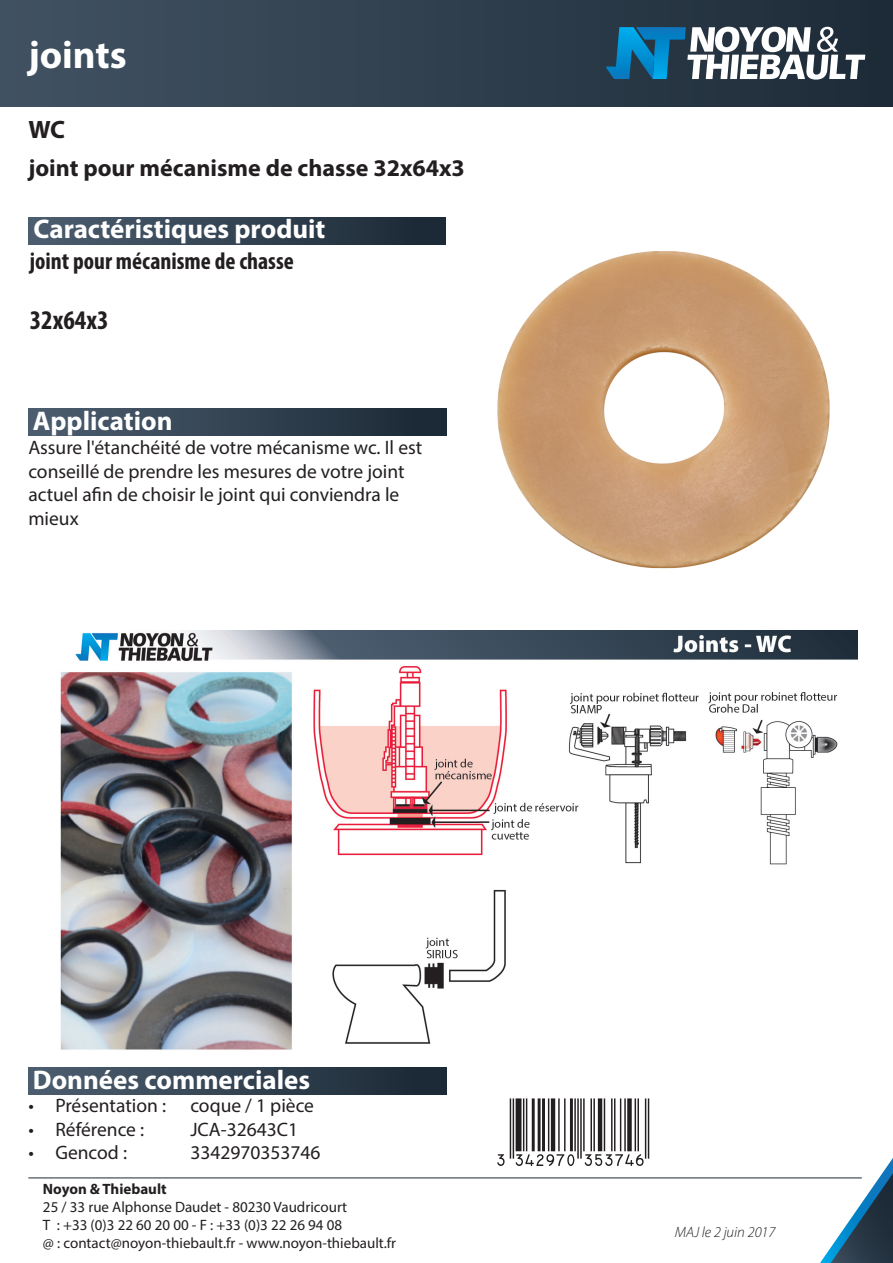
<style>
.page{position:relative;width:893px;height:1263px;background:#fff}
.page>*{position:absolute;margin:0;border:0;box-sizing:border-box;transform-origin:0 0}
.t1{font:700 39px "Myriad Pro";color:#fff}
.t2{font:700 27px "Myriad Pro";color:#fff}
.t3{font:700 condensed 27px "Myriad Pro";color:#231f20}
.t4{font:700 25.2px "Myriad Pro";color:#231f20}
.t5{font:700 24px "Myriad Pro";color:#231f20}
.t6{font:700 condensed 24px "Myriad Pro";color:#231f20}
.t7{font:19.5px/23.4px "Myriad Pro";color:#231f20}
.t8{font:15px/18px "Myriad Pro";color:#231f20}
.t9{font:italic 300 15px "Myriad Pro";color:#231f20}
.s1{font-weight:700}
</style>
<div class="page">
<hr style="left:28px;top:1177px;width:834px;height:1px;background:#1c2936">
<div style="left:28px;top:218px;width:417px;height:26px;background:linear-gradient(to right,#4c5e70,#1a2834)"></div>
<div style="left:0;top:0;width:893px;height:106px;background:linear-gradient(to right,#415262,#1e2c38)"></div>
<svg style="left:606px;top:27px;width:259px;height:53px"></svg>
<svg style="left:820px;top:1158px;width:73px;height:105px"></svg>
<img style="left:497px;top:251px;width:333px;height:318px">
<img style="left:60px;top:630px;width:797px;height:420px">
<div style="left:28px;top:408px;width:418px;height:27px;background:linear-gradient(to right,#4c5e70,#1b2834)"></div>
<div style="left:28px;top:1067px;width:418px;height:27px;background:linear-gradient(to right,#4c5e70,#1b2834)"></div>
<p class="t1" style="left:28px;top:30px;width:100px">joints</p>
<p class="t4" style="left:28px;top:113px;width:38px">wc</p>
<p class="t5" style="left:28px;top:153px;width:438px">joint pour mécanisme de chasse 32x64x3</p>
<p class="t2" style="left:34px;top:212px;width:293px">Caractéristiques produit</p>
<p class="t6" style="left:30px;top:246px;width:266px">joint pour mécanisme de chasse</p>
<p class="t3" style="left:30px;top:303px;width:80px">32x64x3</p>
<p class="t2" style="left:33px;top:403px;width:141px">Application</p>
<p class="t7" style="left:28px;top:436px;width:395px">Assure l'étanchéité de votre mécanisme wc. Il est conseillé de prendre les mesures de votre joint actuel afin de choisir le joint qui conviendra le mieux</p>
<p class="t2" style="left:33px;top:1062px;width:279px">Données commerciales</p>
<p class="t7" style="left:28px;top:1094px;width:287px">• Présentation : coque / 1 pièce</p>
<p class="t7" style="left:28px;top:1117px;width:117px">• Référence :</p>
<p class="t7" style="left:190px;top:1117px;width:109px">JCA-32643C1</p>
<p class="t7" style="left:28px;top:1141px;width:100px">• Gencod :</p>
<p class="t7" style="left:190px;top:1141px;width:132px">3342970353746</p>
<p class="t8" style="left:43px;top:1180px;width:355px"><span class="s1">Noyon &amp; Thiebault<br></span>25 / 33 rue Alphonse Daudet - 80230 Vaudricourt<br>T : +33 (0)3 22 60 20 00 - F : +33 (0)3 22 26 94 08<br>@ : contact@noyon-thiebault.fr - www.noyon-thiebault.fr</p>
<p class="t9" style="left:675px;top:1223px;width:102px">MAJ le 2 juin 2017</p>
</div>
